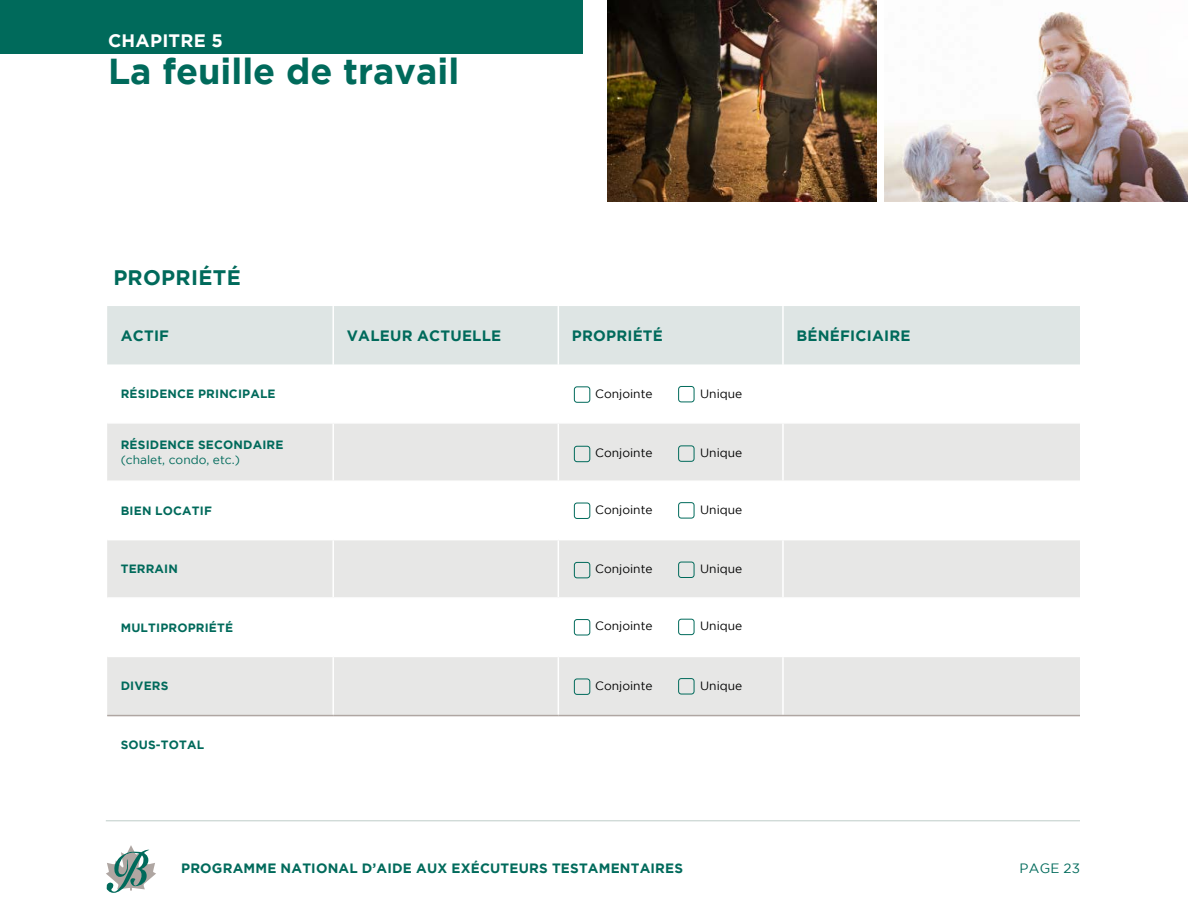
<style>
.page{position:relative;width:1188px;height:918px;background:#fff}
.page>*{position:absolute;margin:0;border:0;box-sizing:border-box;transform-origin:0 0}
.t1{font:700 36px "Gotham";color:#006a5b}
.t2{font:700 21px "Gotham";letter-spacing:.015em;color:#006a5b}
.t3{font:700 18px "Gotham";letter-spacing:.015em;color:#fff}
.t4{font:700 15px "Gotham";letter-spacing:.015em;color:#006a5b}
.t5{font:700 13.5px "Gotham";letter-spacing:.015em;color:#006a5b}
.t6{font:13.5px "Gotham";letter-spacing:.015em;color:#006a5b}
.t7{font:12px "Gotham";color:#000}
.t8{font:700 12px "Gotham";letter-spacing:.015em;color:#006a5b}
.t9{font:12px "Gotham";color:#006a5b}
</style>
<div class="page">
<svg style="left:106px;top:845px;width:50px;height:48px"></svg>
<hr style="left:106px;top:820px;width:974px;height:1px;background:#beccc9">
<div style="left:0;top:0;width:582px;height:54px;background:#006a5b"></div>
<div style="left:107px;top:306px;width:973px;height:58px;background:#dee5e4"></div>
<svg style="left:107px;top:424px;width:973px;height:291px;fill:#e7e7e6"></svg>
<hr style="left:332px;top:424px;width:2px;height:56px;background:#fff">
<hr style="left:558px;top:424px;width:1px;height:56px;background:#fff">
<hr style="left:782px;top:424px;width:2px;height:56px;background:#fff">
<hr style="left:107px;top:480px;width:226px;height:2px;background:#fff">
<hr style="left:333px;top:480px;width:225px;height:2px;background:#fff">
<hr style="left:332px;top:482px;width:2px;height:57px;background:#fff">
<hr style="left:558px;top:480px;width:225px;height:2px;background:#fff">
<hr style="left:558px;top:482px;width:1px;height:57px;background:#fff">
<hr style="left:783px;top:480px;width:297px;height:2px;background:#fff">
<hr style="left:782px;top:482px;width:2px;height:57px;background:#fff">
<hr style="left:107px;top:539px;width:226px;height:1px;background:#fff">
<hr style="left:333px;top:539px;width:225px;height:1px;background:#fff">
<hr style="left:332px;top:540px;width:2px;height:57px;background:#fff">
<hr style="left:558px;top:539px;width:225px;height:1px;background:#fff">
<hr style="left:558px;top:540px;width:1px;height:57px;background:#fff">
<hr style="left:783px;top:539px;width:297px;height:1px;background:#fff">
<hr style="left:782px;top:540px;width:2px;height:57px;background:#fff">
<hr style="left:107px;top:597px;width:226px;height:2px;background:#fff">
<hr style="left:333px;top:597px;width:225px;height:2px;background:#fff">
<hr style="left:332px;top:599px;width:2px;height:57px;background:#fff">
<hr style="left:558px;top:597px;width:225px;height:2px;background:#fff">
<hr style="left:558px;top:599px;width:1px;height:57px;background:#fff">
<hr style="left:783px;top:597px;width:297px;height:2px;background:#fff">
<hr style="left:782px;top:599px;width:2px;height:57px;background:#fff">
<hr style="left:107px;top:656px;width:226px;height:1px;background:#fff">
<hr style="left:333px;top:656px;width:225px;height:1px;background:#fff">
<hr style="left:332px;top:657px;width:2px;height:58px;background:#fff">
<hr style="left:558px;top:656px;width:225px;height:1px;background:#fff">
<hr style="left:558px;top:657px;width:1px;height:58px;background:#fff">
<hr style="left:783px;top:656px;width:297px;height:1px;background:#fff">
<hr style="left:782px;top:657px;width:2px;height:58px;background:#fff">
<hr style="left:332px;top:306px;width:2px;height:58px;background:#fff">
<hr style="left:558px;top:306px;width:1px;height:58px;background:#fff">
<hr style="left:782px;top:306px;width:2px;height:58px;background:#fff">
<hr style="left:107px;top:715px;width:226px;height:1px;background:#afa6a2">
<hr style="left:333px;top:715px;width:225px;height:1px;background:#afa6a2">
<hr style="left:558px;top:715px;width:225px;height:1px;background:#afa6a2">
<hr style="left:783px;top:715px;width:297px;height:1px;background:#afa6a2">
<div style="left:118px;top:327px;width:212px;height:16px;background:#dee5e4"></div>
<div style="left:344px;top:327px;width:211px;height:16px;background:#dee5e4"></div>
<div style="left:569px;top:327px;width:211px;height:16px;background:#dee5e4"></div>
<div style="left:794px;top:327px;width:283px;height:16px;background:#dee5e4"></div>
<img style="left:608px;top:0;width:269px;height:202px">
<img style="left:885px;top:12px;width:303px;height:190px">
<div style="left:574px;top:386px;width:16px;height:17px;border:1px solid #006a5b;border-radius:3px"></div>
<div style="left:678px;top:386px;width:16px;height:16px;border:1px solid #006a5b;border-radius:3px"></div>
<div style="left:574px;top:503px;width:16px;height:16px;border:1px solid #006a5b;border-radius:3px"></div>
<div style="left:678px;top:502px;width:16px;height:16px;border:1px solid #006a5b;border-radius:3px"></div>
<div style="left:574px;top:619px;width:16px;height:16px;border:1px solid #006a5b;border-radius:3px"></div>
<div style="left:678px;top:619px;width:16px;height:16px;border:1px solid #006a5b;border-radius:3px"></div>
<div style="left:574px;top:446px;width:16px;height:16px;border:1px solid #006a5b;border-radius:3px"></div>
<div style="left:678px;top:445px;width:16px;height:17px;border:1px solid #006a5b;border-radius:3px"></div>
<div style="left:574px;top:562px;width:16px;height:16px;border:1px solid #006a5b;border-radius:3px"></div>
<div style="left:678px;top:562px;width:16px;height:16px;border:1px solid #006a5b;border-radius:3px"></div>
<div style="left:574px;top:679px;width:16px;height:16px;border:1px solid #006a5b;border-radius:3px"></div>
<div style="left:678px;top:678px;width:16px;height:16px;border:1px solid #006a5b;border-radius:3px"></div>
<h3 class="t3" style="left:108px;top:30px;width:116px">CHAPITRE 5</h3>
<h1 class="t1" style="left:108px;top:51px;width:353px">La feuille de travail</h1>
<h2 class="t2" style="left:113px;top:265px;width:129px">PROPRIÉTÉ</h2>
<p class="t4" style="left:121px;top:327px;width:50px">ACTIF</p>
<p class="t4" style="left:347px;top:327px;width:156px">VALEUR ACTUELLE</p>
<p class="t4" style="left:572px;top:327px;width:93px">PROPRIÉTÉ</p>
<p class="t4" style="left:797px;top:327px;width:115px">BÉNÉFICIAIRE</p>
<p class="t8" style="left:121px;top:387px;width:156px">RÉSIDENCE PRINCIPALE</p>
<p class="t8" style="left:121px;top:438px;width:164px">RÉSIDENCE SECONDAIRE</p>
<p class="t9" style="left:121px;top:453px;width:121px">(chalet, condo, etc.)</p>
<p class="t7" style="left:595px;top:387px;width:59px">Conjointe</p>
<p class="t7" style="left:700px;top:387px;width:44px">Unique</p>
<p class="t7" style="left:595px;top:446px;width:59px">Conjointe</p>
<p class="t7" style="left:700px;top:446px;width:44px">Unique</p>
<p class="t8" style="left:121px;top:504px;width:93px">BIEN LOCATIF</p>
<p class="t7" style="left:595px;top:503px;width:59px">Conjointe</p>
<p class="t7" style="left:700px;top:503px;width:44px">Unique</p>
<p class="t8" style="left:121px;top:562px;width:59px">TERRAIN</p>
<p class="t7" style="left:595px;top:562px;width:59px">Conjointe</p>
<p class="t7" style="left:700px;top:562px;width:44px">Unique</p>
<p class="t8" style="left:121px;top:620px;width:114px">MULTIPROPRIÉTÉ</p>
<p class="t7" style="left:595px;top:619px;width:59px">Conjointe</p>
<p class="t7" style="left:700px;top:619px;width:44px">Unique</p>
<p class="t8" style="left:121px;top:679px;width:49px">DIVERS</p>
<p class="t7" style="left:595px;top:679px;width:59px">Conjointe</p>
<p class="t7" style="left:700px;top:679px;width:44px">Unique</p>
<p class="t8" style="left:121px;top:738px;width:85px">SOUS-TOTAL</p>
<p class="t5" style="left:181px;top:861px;width:503px">PROGRAMME NATIONAL D’AIDE AUX EXÉCUTEURS TESTAMENTAIRES</p>
<p class="t6" style="left:1020px;top:861px;width:62px">PAGE 23</p>
</div>
